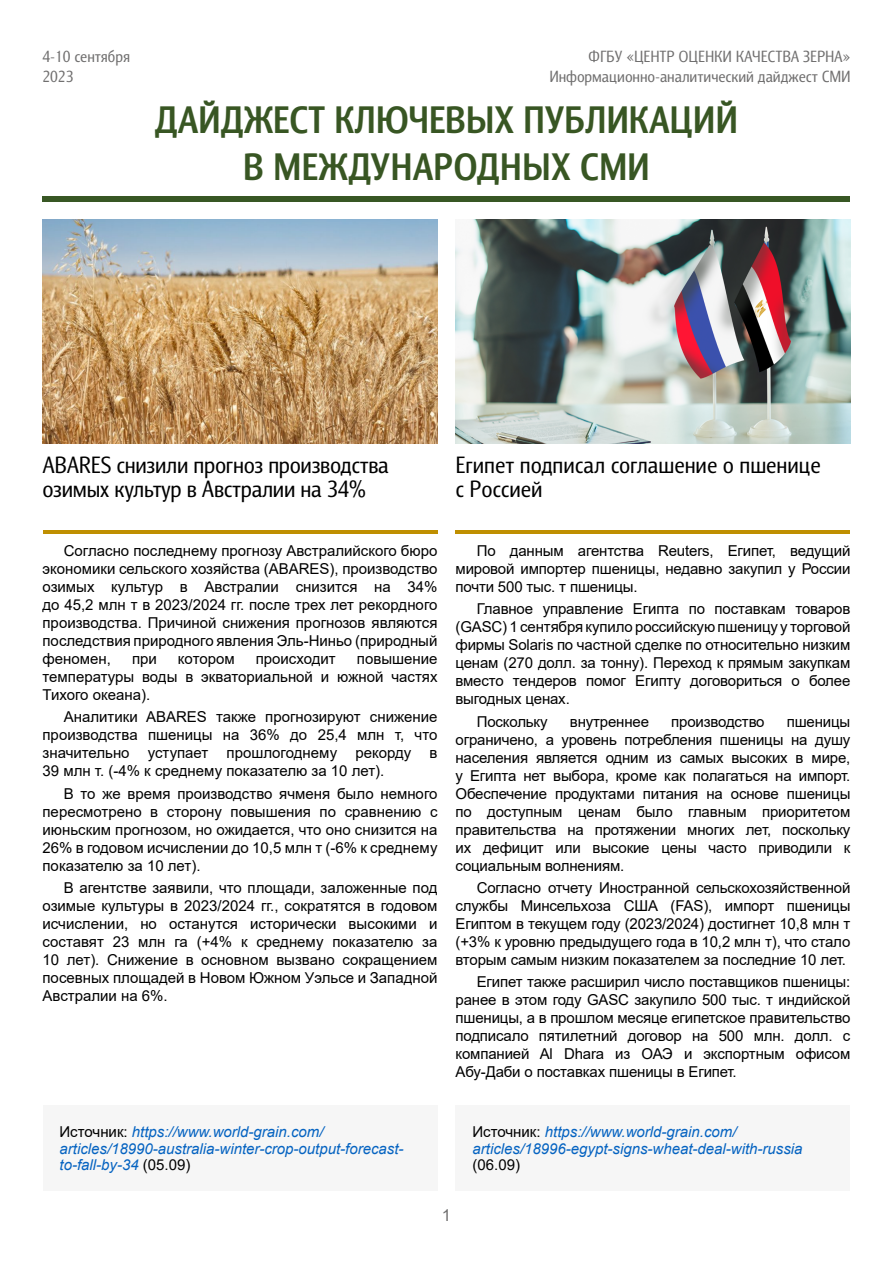
<style>
.page{position:relative;width:893px;height:1263px;background:#fff}
.page>*{position:absolute;margin:0;border:0;box-sizing:border-box;transform-origin:0 0}
.t1{font:700 39px/46.8px "Barnaul Grotesk";color:#385623;text-align:center}
.t2{font:24px/24px "Barnaul Grotesk";letter-spacing:-.01em;color:#000}
.t3{font:16.5px/19.8px "Barnaul Grotesk";color:#706f6f;text-align:right}
.t4{font:16.5px "Arial";color:#706f6f}
.t5{font:15px/18px "Arial";letter-spacing:-.01em;color:#000;text-align:justify}
.t6{font:italic 15px/16.5px "Arial";color:#0563c1}
.s1{font-style:normal;color:#000}
</style>
<div class="page">
<div style="left:43px;top:197px;width:807px;height:5px;background:#385724"></div>
<hr style="left:455px;top:530px;width:395px;height:3px;background:#bf8f00">
<div style="left:455px;top:1105px;width:395px;height:86px;background:#f6f6f6"></div>
<img style="left:455px;top:219px;width:395px;height:224px">
<img style="left:43px;top:219px;width:394px;height:224px">
<hr style="left:43px;top:530px;width:394px;height:3px;background:#bf8f00">
<div style="left:43px;top:1105px;width:394px;height:86px;background:#f6f6f6"></div>
<p class="t3" style="left:43px;top:47px;width:89px;text-align:left">4-10 сентября<br>2023</p>
<p class="t3" style="left:549px;top:47px;width:302px">ФГБУ «ЦЕНТР ОЦЕНКИ КАЧЕСТВА ЗЕРНА»<br>Информационно-аналитический дайджест СМИ</p>
<h1 class="t1" style="left:155px;top:96px;width:585px">ДАЙДЖЕСТ КЛЮЧЕВЫХ ПУБЛИКАЦИЙ<br>В МЕЖДУНАРОДНЫХ СМИ</h1>
<h2 class="t2" style="left:43px;top:452px;width:348px">ABARES снизили прогноз производства озимых культур в Австралии на 34%</h2>
<p class="t5" style="left:43px;top:542px;width:396px;text-indent:21px">Согласно последнему прогнозу Австралийского бюро экономики сельского хозяйства (ABARES), производство озимых культур в Австралии снизится на 34% до 45,2 млн т в 2023/2024 гг. после трех лет рекордного производства. Причиной снижения прогнозов являются последствия природного явления Эль-Ниньо (природный феномен,</p>
<p class="t5" style="left:43px;top:650px;width:396px;text-indent:314px">повышение температуры воды в экваториальной и южной частях Тихого океана).</p>
<p class="t5" style="left:43px;top:708px;width:396px;text-indent:21px">Аналитики ABARES также прогнозируют снижение производства пшеницы на 36% до 25,4 млн т, что значительно уступает прошлогоднему рекорду в 39 млн т. (-4% к среднему показателю за 10 лет).</p>
<p class="t5" style="left:43px;top:784px;width:396px;text-indent:21px">В то же время производство ячменя было немного пересмотрено в сторону повышения по сравнению с июньским прогнозом, но ожидается, что оно снизится на 26% в годовом исчислении до 10,5 млн т (-6% к среднему показателю за 10 лет).</p>
<p class="t5" style="left:43px;top:878px;width:396px;text-indent:21px">В агентстве заявили, что площади, заложенные под озимые культуры в 2023/2024 гг., сократятся в годовом исчислении, но останутся исторически высокими и составят 23 млн га (+4% к среднему показателю за 10 лет). Снижение в основном вызвано сокращением посевных площадей в Новом Южном Уэльсе и Западной Австралии на 6%.</p>
<p class="t5" style="left:132px;top:650px;width:26px">при</p>
<p class="t5" style="left:178px;top:650px;width:58px">котором</p>
<p class="t5" style="left:256px;top:650px;width:82px">происходит</p>
<h2 class="t2" style="left:455px;top:452px;width:367px">Египет подписал соглашение о пшенице с Россией</h2>
<p class="t5" style="left:455px;top:542px;width:396px;text-indent:21px">По данным агентства Reuters, Египет, ведущий мировой импортер пшеницы, недавно закупил у России почти 500 тыс. т пшеницы.</p>
<p class="t5" style="left:455px;top:600px;width:396px;text-indent:21px">Главное управление Египта по поставкам товаров (GASC) 1 сентября купило российскую пшеницу у торговой фирмы Solaris по частной сделке по относительно низким ценам (270 долл. за тонну). Переход к прямым закупкам вместо тендеров помог Египту договориться о более выгодных ценах.</p>
<p class="t5" style="left:477px;top:712px;width:72px">Поскольку</p>
<p class="t5" style="left:570px;top:712px;width:81px">внутреннее</p>
<p class="t5" style="left:671px;top:712px;width:95px">производство</p>
<p class="t5" style="left:455px;top:712px;width:396px;text-indent:331px">пшеницы ограничено, а уровень потребления пшеницы на душу населения является одним из самых высоких в мире, у Египта нет выбора, кроме как полагаться на импорт.<br>Обеспечение продуктами питания на основе пшеницы по доступным ценам было главным приоритетом правительства на протяжении многих лет, поскольку их дефицит или высокие цены часто приводили к социальным волнениям.</p>
<p class="t5" style="left:455px;top:878px;width:396px;text-indent:21px">Согласно отчету Иностранной сельскохозяйственной службы Минсельхоза США (FAS), импорт пшеницы Египтом в текущем году (2023/2024) достигнет 10,8 млн т (+3% к уровню предыдущего года в 10,2 млн т), что стало вторым самым низким показателем за последние 10 лет.</p>
<p class="t5" style="left:455px;top:973px;width:396px;text-indent:21px">Египет также расширил число поставщиков пшеницы: ранее в этом году GASC закупило 500 тыс. т индийской пшеницы, а в прошлом месяце египетское правительство подписало пятилетний договор на 500 млн. долл. с компанией Al Dhara из ОАЭ и экспортным офисом Абу-Даби о поставках пшеницы в Египет.</p>
<p class="t6" style="left:60px;top:1124px;width:346px"><span class="s1">Источник:</span> https://www.world-grain.com/ articles/18990-australia-winter-crop-output-forecast&shy;to-fall-by-34 <span class="s1">(05.09)</span></p>
<p class="t6" style="left:472px;top:1124px;width:332px"><span class="s1">Источник:</span> https://www.world-grain.com/ articles/18996-egypt-signs-wheat-deal-with-russia</p>
<p class="t5" style="left:472px;top:1155px;width:49px">(06.09)</p>
<p class="t4" style="left:442px;top:1204px;width:11px">1</p>
</div>
